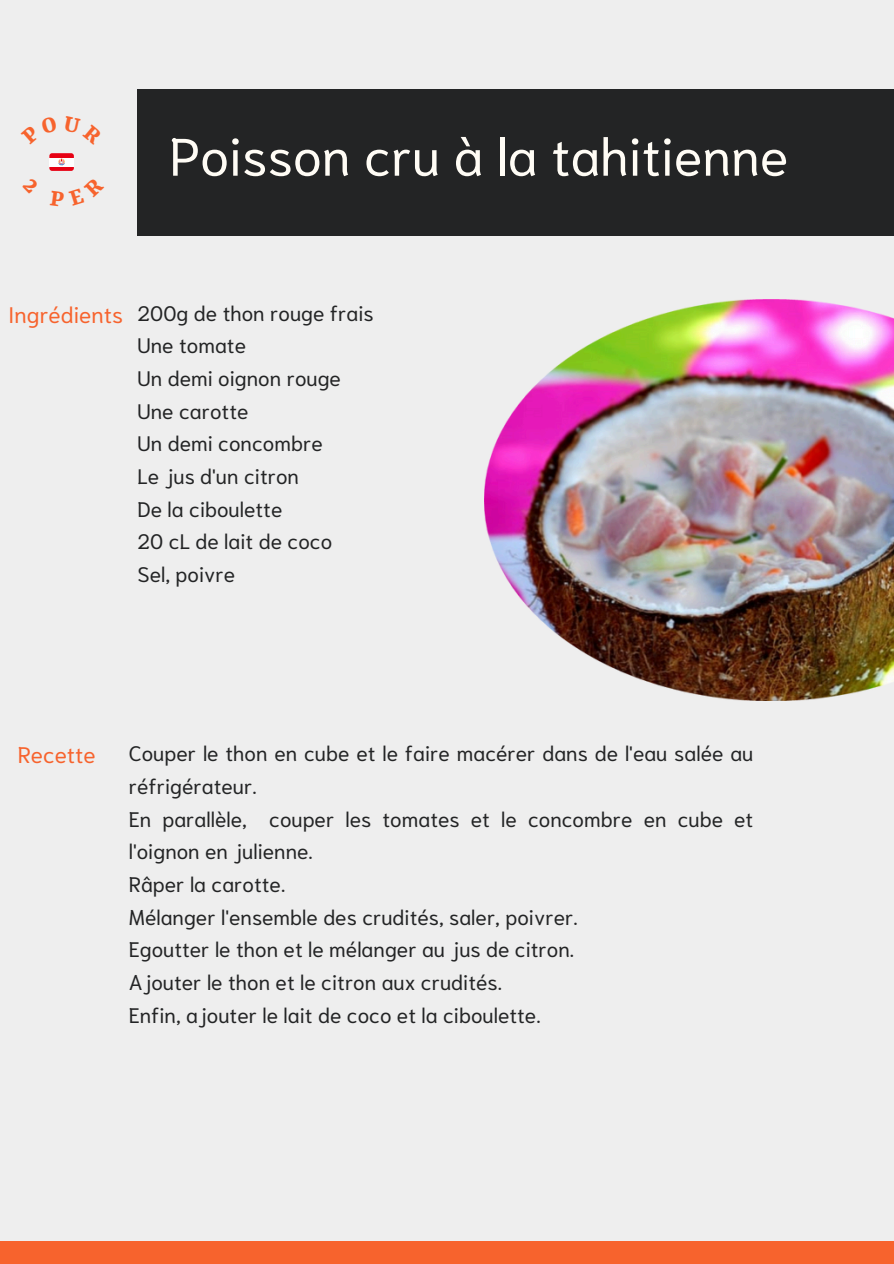
<style>
.page{position:relative;width:894px;height:1264px;background:#fff}
.page>*{position:absolute;margin:0;border:0;box-sizing:border-box;transform-origin:0 0}
.t1{font:52.65px "Niramit";color:#fffcf5}
.t2{font:22.5px "Niramit";color:#f7632d}
.t3{font:21px/32.7px "Niramit";color:#232425}
</style>
<div class="page">
<div style="left:0;top:0;width:893px;height:1263px;background:#eee"></div>
<div style="left:0;top:1241px;width:893px;height:22px;background:#f7632d"></div>
<div style="left:137px;top:89px;width:756px;height:147px;background:#232425"></div>
<img style="left:484px;top:299px;width:409px;height:402px">
<div style="left:49px;top:153px;width:25px;height:18px;background:#e70013;border-radius:3px"></div>
<div style="left:49px;top:158px;width:25px;height:8px;background:#fefefe"></div>
<svg style="left:58px;top:158px;width:7px;height:7px"></svg>
<p class="t1" style="left:169px;top:117px;width:620px">Poisson cru à la tahitienne</p>
<p class="t2" style="left:8px;top:298px;width:116px">Ingrédients</p>
<p class="t3" style="left:137px;top:295px;width:238px">200g de thon rouge frais</p>
<p class="t3" style="left:137px;top:327px;width:110px">Une tomate</p>
<p class="t3" style="left:137px;top:360px;width:205px">Un demi oignon rouge</p>
<p class="t3" style="left:137px;top:393px;width:112px">Une carotte</p>
<p class="t3" style="left:137px;top:425px;width:187px">Un demi concombre</p>
<p class="t3" style="left:137px;top:458px;width:163px">Le jus d'un citron</p>
<p class="t3" style="left:137px;top:490px;width:146px">De la ciboulette</p>
<p class="t3" style="left:137px;top:523px;width:196px">20 cL de lait de coco</p>
<p class="t3" style="left:137px;top:556px;width:99px">Sel, poivre</p>
<p class="t2" style="left:18px;top:738px;width:79px">Recette</p>
<p class="t3" style="left:129px;top:735px;width:626px">Couper le thon en cube et le faire macérer dans de l'eau salée au réfrigérateur.<br>En parallèle, couper les tomates et le concombre en cube et l'oignon en julienne.<br>Râper la carotte.<br>Mélanger l'ensemble des crudités, saler, poivrer.<br>Egoutter le thon et le mélanger au jus de citron.<br>Ajouter le thon et le citron aux crudités.<br>Enfin, ajouter le lait de coco et la ciboulette.</p>
</div>
